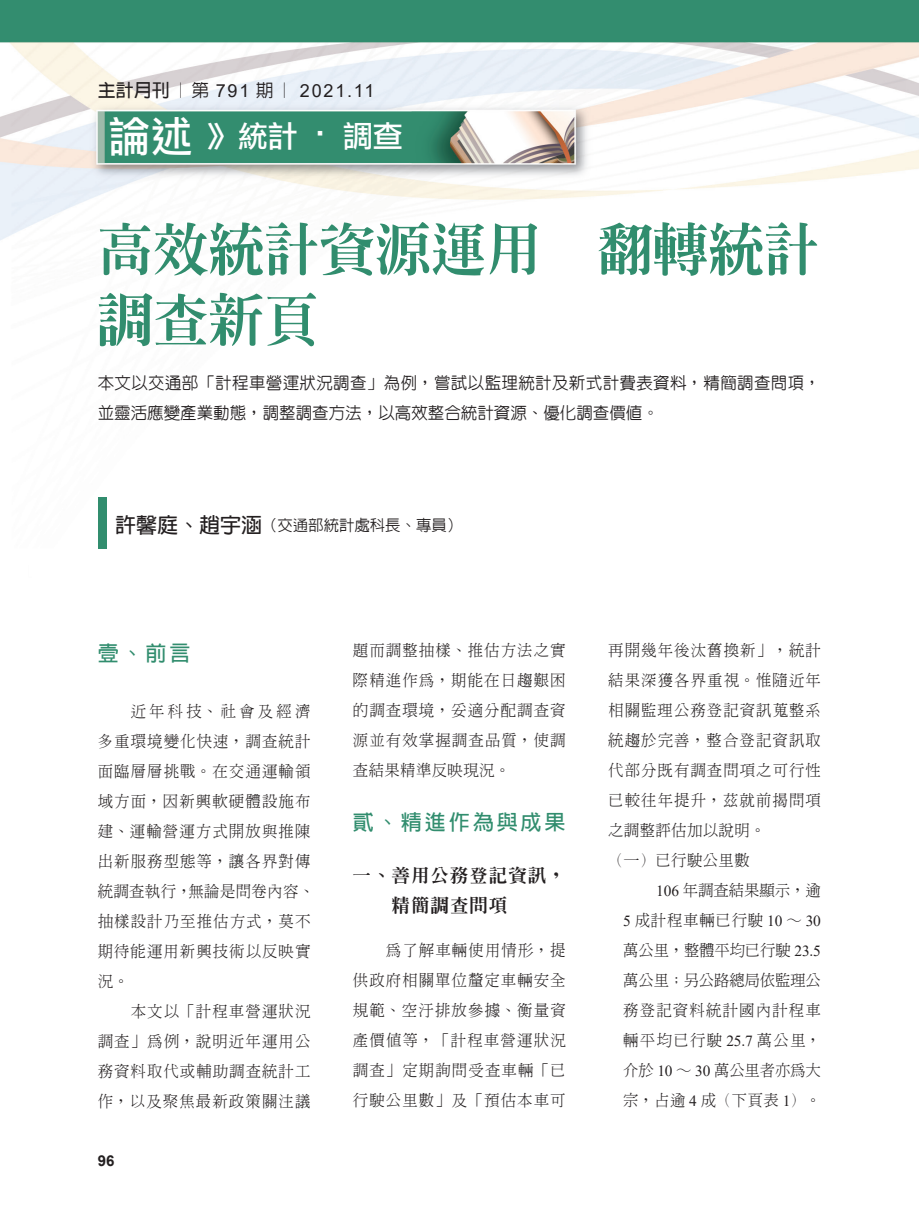
<style>
.page{position:relative;width:919px;height:1217px;background:#fff}
.page>*{position:absolute;margin:0;border:0;box-sizing:border-box;transform-origin:0 0}
.t1{font:800 55.5px/70.5px "Inn Ming";color:#318d6e}
.t2{font:30px "DF Li Hei Md WIN BF";color:#fff}
.t3{font:700 21px "Lin Gothic";letter-spacing:.14em;color:#318d6e}
.t4{font:18px "Arial";letter-spacing:.1em;color:#231f20}
.t5{font:800 18px/30px "Inn Ming";letter-spacing:.08em;color:#231f20}
.t6{font:500 16.5px/30px "Yen Round";letter-spacing:.02em;color:#231f20}
.t7{font:300 15.3px/30px "Inn Ming";letter-spacing:.075em;color:#231f20;text-align:justify}
.t8{font:500 15.3px "Lin Gothic";color:#231f20}
.t9{font:700 15px "Arial";color:#231f20}
.s1{font-family:"Lin Gothic";font-weight:700}
.s2{font-family:"Lin Gothic";font-weight:500}
.s3{font-size:42px}
.s4{font-weight:700;font-size:21px}
.s5{font-family:"Adobe Song Std"}
.s6{font-family:"Times New Roman";font-weight:400}
</style>
<div class="page">
<img style="left:0;top:0;width:918px;height:549px">
<div style="left:98px;top:497px;width:8px;height:52px;background:#318d6e"></div>
<p class="t4" style="left:98px;top:78px;width:278px"><span class="s1">主計月刊</span><span class="s2">︱第</span> 791 <span class="s2">期︱</span> 2021.11</p>
<h2 class="t2" style="left:109px;top:121px;width:296px"><span class="s3">論述</span> 》統計 ‧ 調查</h2>
<h1 class="t1" style="left:98px;top:214px;width:723px">高效統計資源運用　翻轉統計調查新頁</h1>
<p class="t6" style="left:98px;top:367px;width:724px">本文以交通部「計程車營運狀況調查」為例，嘗試以監理統計及新式計費表資料，精簡調查問項，並靈活應變產業動態，調整調查方法，以高效整合統計資源、優化調查價值。</p>
<p class="t8" style="left:115px;top:517px;width:348px"><span class="s4">許馨庭、趙宇涵</span>（交通部統計處科長、專員）</p>
<h3 class="t3" style="left:98px;top:642px;width:94px">壹、前言</h3>
<p class="t7" style="left:98px;top:695px;width:218px;text-align:left;text-indent:33px">近年科技、社會及經濟多重環境變化快速，調查統計面臨層層挑戰。在交通運輸領域方面，因新興軟硬體設施布建、運輸營運方式開放與推陳出新服務型態等，讓各界對傳統調查執行，無論是問卷內容、抽樣設計乃至推估方式，莫不期待能運用新興技術以反映實況。</p>
<p class="t7" style="left:98px;top:995px;width:214px;text-indent:33px">本文以「計程車營運狀況調查」為例，說明近年運用公務資料取代或輔助調查統計工作，<span class="s5">以</span>及聚焦最新政策關注議</p>
<p class="t9" style="left:98px;top:1149px;width:18px">96</p>
<p class="t7" style="left:353px;top:635px;width:214px">題而調整抽樣、推估方法之實際精進作為，期能在日趨艱困的調查環境，妥適分配調查資源並有效掌握調查品質，使調查結果精準反映現況。</p>
<h3 class="t3" style="left:353px;top:810px;width:214px">貳、精進作為與成果</h3>
<p class="t5" style="left:392px;top:860px;width:175px;text-indent:-39px">一、善用公務登記資訊，精簡調查問項</p>
<p class="t7" style="left:353px;top:934px;width:214px;text-indent:33px">為了解車輛使用情形，提供政府相關單位釐定車輛安全規範、空汙排放參據、衡量資產價值等，「計程車營運狀況調查」定期詢問受查車輛「已行駛公里數」及「預估本車可</p>
<p class="t7" style="left:608px;top:635px;width:214px;text-align:left">再開幾年後汰舊換新」，統計結果深獲各界重視。惟隨近年相關監理公務登記資訊蒐整系統趨於完善，整合登記資訊取代部分既有調查問項之可行性已較往年提升，茲就前揭問項之調整評估加以說明。<br>（一）已行駛公里數</p>
<p class="t7" style="left:623px;top:875px;width:199px;text-indent:33px"><span class="s6">106</span> 年調查結果顯示，逾<span class="s6">5</span> 成計程車輛已行駛 <span class="s6">10</span> ～ <span class="s6">30</span>萬公里，整體平均已行駛 <span class="s6">23.5</span>萬公里；另公路總局依監理公務登記資料統計國內計程車輛平均已行駛 <span class="s6">25.7</span> 萬公里，介於 <span class="s6">10</span> ～ <span class="s6">30</span> 萬公里者亦為大宗，占逾 <span class="s6">4</span> 成（下頁表 <span class="s6">1</span>）。</p>
</div>
